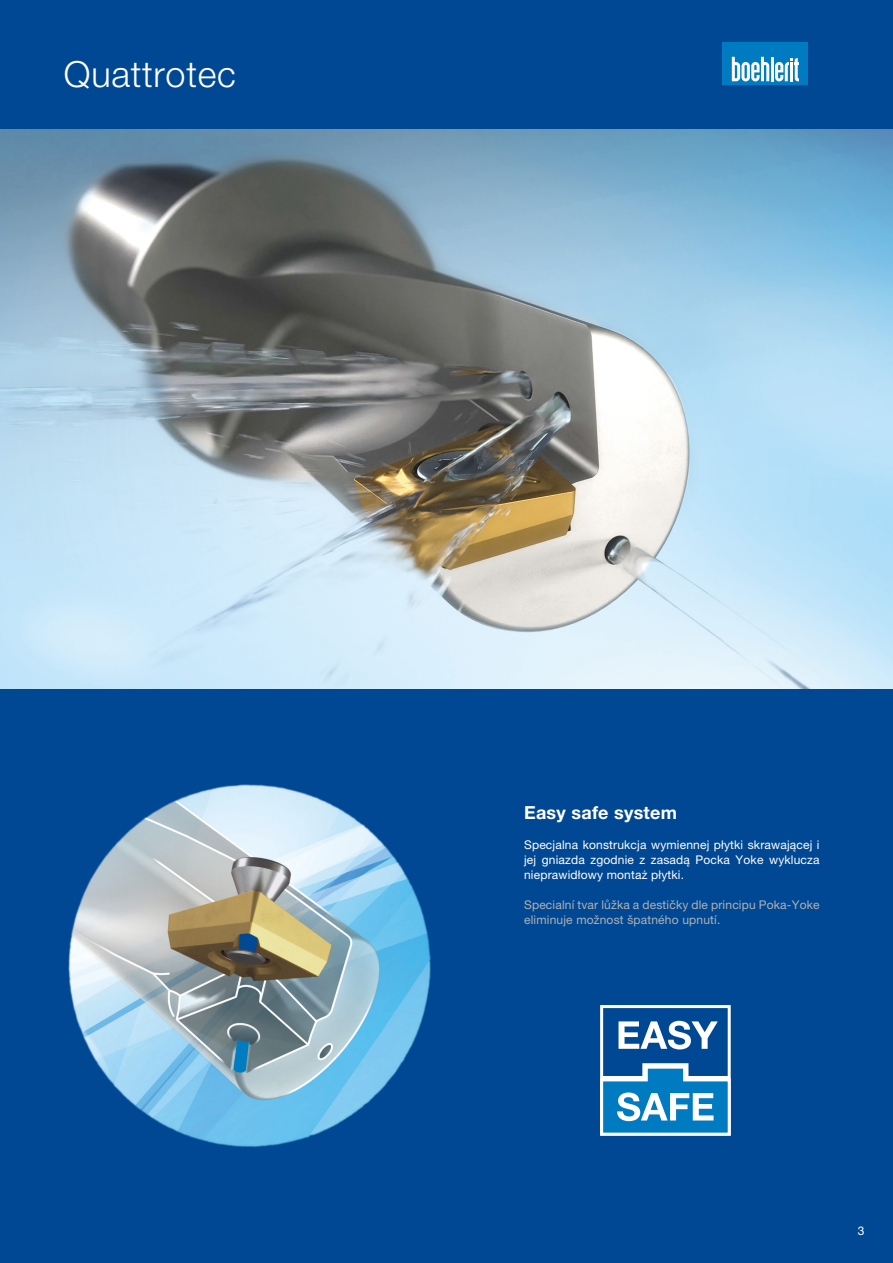
<style>
.page{position:relative;width:893px;height:1263px;background:#004893}
.page>*{position:absolute;margin:0;border:0;box-sizing:border-box;transform-origin:0 0}
.t1{font:300 36px "Helvetica Neue LT Pro";letter-spacing:.02em;color:#fff}
.t2{font:700 18px "Helvetica Neue LT Pro";letter-spacing:.015em;color:#fff}
.t3{font:12px/15px "Helvetica Neue LT Pro";letter-spacing:.015em;color:#fff;text-align:justify}
.t4{font:12px/15px "Helvetica Neue LT Pro";letter-spacing:.015em;color:#b1b2b3}
</style>
<div class="page">
<img style="left:68px;top:784px;width:363px;height:363px">
<div style="left:600px;top:1005px;width:131px;height:130px;background:#004893;border:3px solid #fff"></div>
<svg style="left:600px;top:1062px;width:131px;height:74px;background:#509ece"></svg>
<svg style="left:618px;top:1021px;width:100px;height:28px"></svg>
<img style="left:0;top:130px;width:893px;height:559px">
<div style="left:723px;top:43px;width:85px;height:42px;background:#007bc1"></div>
<hr style="left:771px;top:57px;width:3px;height:24px;background:#fff">
<svg style="left:775px;top:58px;width:24px;height:23px"></svg>
<svg style="left:732px;top:57px;width:37px;height:24px"></svg>
<h1 class="t1" style="left:64px;top:52px;width:173px">Quattrotec</h1>
<h2 class="t2" style="left:524px;top:801px;width:155px">Easy safe system</h2>
<p class="t3" style="left:524px;top:837px;width:297px">Specjalna konstrukcja wymiennej płytki skrawającej i jej gniazda zgodnie z zasadą Pocka Yoke wyklucza nieprawidłowy montaż płytki.</p>
<p class="t4" style="left:524px;top:897px;width:297px">Specialní tvar lůžka a destičky dle principu Poka-Yoke eliminuje možnost špatného upnutí.</p>
<p class="t3" style="left:858px;top:1223px;width:8px">3</p>
</div>
